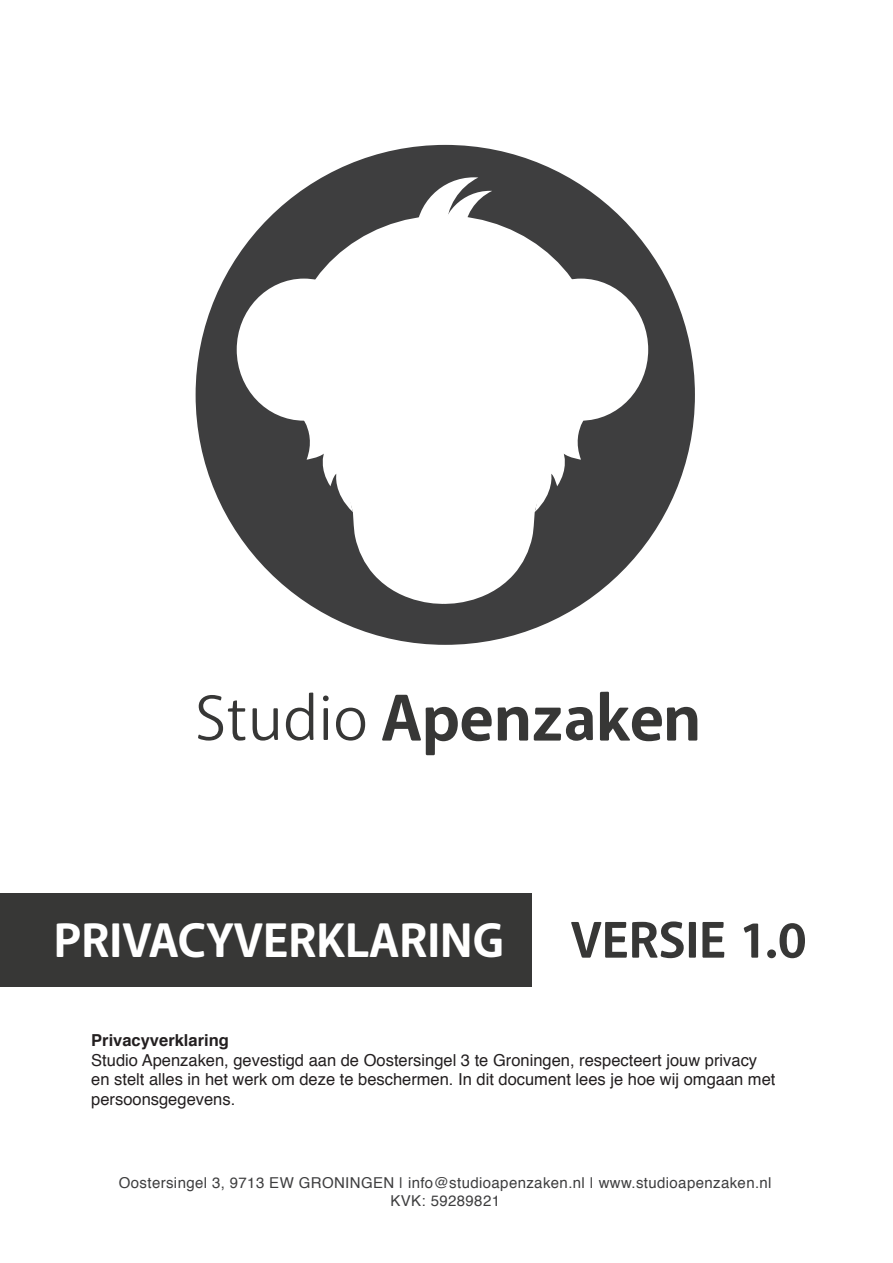
<style>
.page{position:relative;width:893px;height:1263px;background:#fff}
.page>*{position:absolute;margin:0;border:0;box-sizing:border-box;transform-origin:0 0}
.t1{font:700 51px "Anago";color:#373736}
.t2{font:700 48px "Anago";color:#fff}
.t3{font:16.5px/19.8px "Helvetica";color:#231f20}
.t4{font:700 16.5px "Helvetica";color:#231f20}
.t5{font:15px "Helvetica";letter-spacing:.025em;color:#3e3e3f}
</style>
<div class="page">
<div style="left:0;top:893px;width:531px;height:93px;background:#373736"></div>
<svg style="left:382px;top:695px;width:146px;height:60px"></svg>
<svg style="left:600px;top:692px;width:97px;height:49px"></svg>
<svg style="left:534px;top:707px;width:59px;height:34px"></svg>
<svg style="left:198px;top:695px;width:47px;height:45px"></svg>
<svg style="left:253px;top:708px;width:25px;height:32px"></svg>
<svg style="left:286px;top:692px;width:27px;height:48px"></svg>
<svg style="left:323px;top:695px;width:6px;height:45px"></svg>
<svg style="left:336px;top:708px;width:29px;height:32px"></svg>
<div style="left:196px;top:145px;width:499px;height:500px;background:#3e3e3f;border-radius:50%"></div>
<div style="left:290px;top:215px;width:308px;height:286px;background:#fff;border-radius:50%"></div>
<div style="left:514px;top:279px;width:134px;height:142px;background:#fff;border-radius:50%"></div>
<div style="left:237px;top:279px;width:134px;height:142px;background:#fff;border-radius:50%"></div>
<svg style="left:416px;top:177px;width:95px;height:53px"></svg>
<svg style="left:294px;top:419px;width:299px;height:187px"></svg>
<h2 class="t2" style="left:54px;top:910px;width:452px">PRIVACYVERKLARING</h2>
<p class="t1" style="left:571px;top:908px;width:238px">VERSIE 1.0</p>
<p class="t4" style="left:91px;top:1026px;width:139px">Privacyverklaring</p>
<p class="t3" style="left:91px;top:1050px;width:686px">Studio Apenzaken, gevestigd aan de Oostersingel 3 te Groningen, respecteert jouw privacy en stelt alles in het werk om deze te beschermen. In dit document lees je hoe wij omgaan met persoonsgegevens.</p>
<p class="t5" style="left:119px;top:1171px;width:654px">Oostersingel 3, 9713 EW GRONINGEN | info@studioapenzaken.nl | www.studioapenzaken.nl</p>
<p class="t5" style="left:390px;top:1189px;width:111px">KVK: 59289821</p>
</div>
